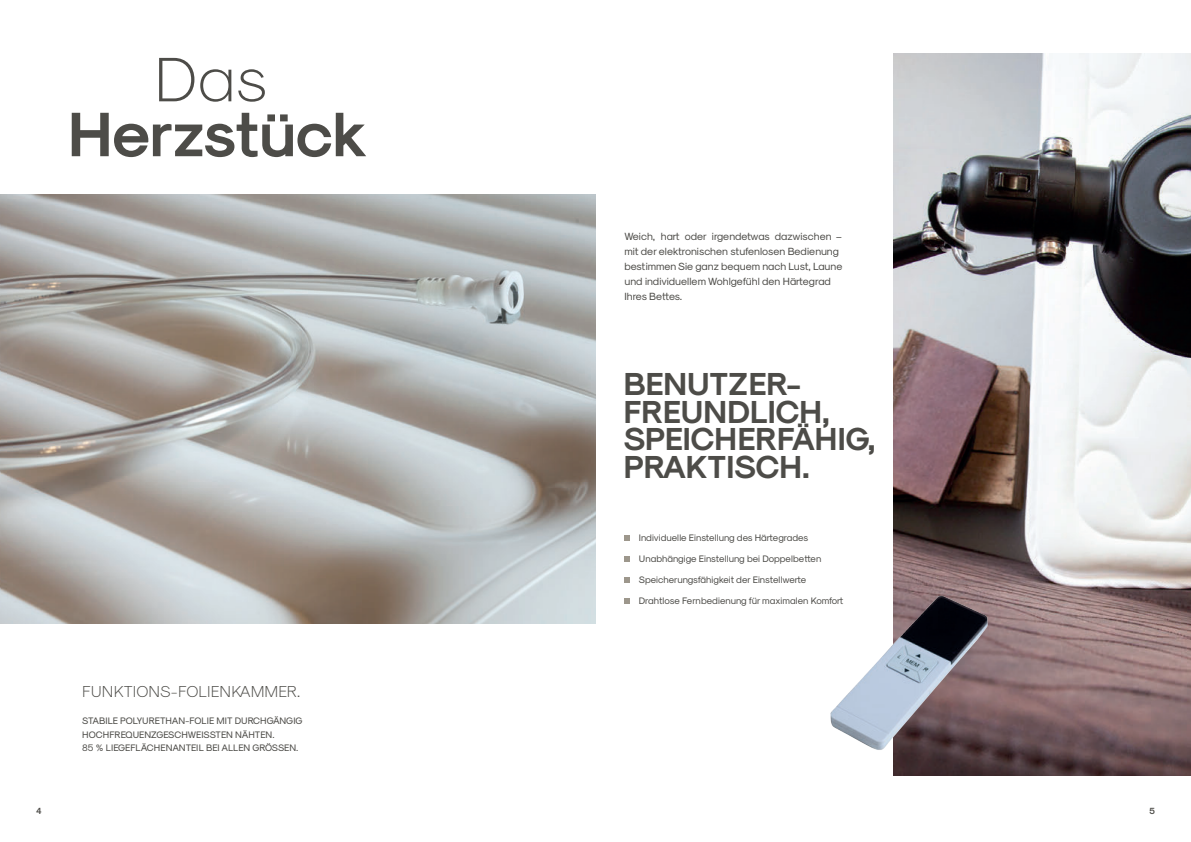
<style>
.page{position:relative;width:1191px;height:842px;background:#fff}
.page>*{position:absolute;margin:0;border:0;box-sizing:border-box;transform-origin:0 0}
.t1{font:63.3px "Sk Modernist Bold";color:#4d4c48}
.t2{font:63.3px "Sk Modernist Light";color:#4d4c48}
.t3{font:32.1px/27.8px "Sk Modernist Bold";color:#4d4c48}
.t4{font:16px "Sk Modernist Light";color:#4d4c48}
.t5{font:10.5px/15.1px "Sk Modernist Regular";color:#4d4c48}
.t6{font:9.5px/13.7px "Sk Modernist Regular";color:#4d4c48}
.t7{font:9px "Sk Modernist Bold";color:#4d4c48}
</style>
<div class="page">
<img style="left:893px;top:53px;width:298px;height:722px">
<svg style="left:624px;top:535px;width:5px;height:6px"></svg>
<svg style="left:624px;top:556px;width:5px;height:6px"></svg>
<svg style="left:624px;top:577px;width:5px;height:6px"></svg>
<svg style="left:624px;top:598px;width:5px;height:6px"></svg>
<img style="left:0;top:195px;width:595px;height:428px">
<img style="left:830px;top:583px;width:196px;height:182px">
<h1 class="t2" style="left:154px;top:41px;width:115px">Das</h1>
<h1 class="t1" style="left:68px;top:93px;width:301px">Herzstück</h1>
<h3 class="t4" style="left:82px;top:681px;width:220px">FUNKTIONS-FOLIENKAMMER.</h3>
<p class="t6" style="left:82px;top:713px;width:222px">STABILE POLYURETHAN-FOLIE MIT DURCHGÄNGIG<br>HOCHFREQUENZGESCHWEISSTEN NÄHTEN.<br>85 % LIEGEFLÄCHENANTEIL BEI ALLEN GRÖSSEN.</p>
<p class="t5" style="left:624px;top:228px;width:219px">Weich, hart oder irgendetwas dazwischen – mit der elektronischen stufenlosen Bedienung bestimmen Sie ganz bequem nach Lust, Laune und individuellem Wohlgefühl den Härtegrad Ihres Bettes.</p>
<h2 class="t3" style="left:624px;top:369px;width:253px">BENUTZER-<br>FREUNDLICH,<br>SPEICHERFÄHIG,<br>PRAKTISCH.</h2>
<p class="t6" style="left:639px;top:530px;width:171px">Individuelle Einstellung des Härtegrades</p>
<p class="t6" style="left:639px;top:551px;width:184px">Unabhängige Einstellung bei Doppelbetten</p>
<p class="t6" style="left:639px;top:572px;width:169px">Speicherungsfähigkeit der Einstellwerte</p>
<p class="t6" style="left:639px;top:593px;width:206px">Drahtlose Fernbedienung für maximalen Komfort</p>
<p class="t7" style="left:36px;top:805px;width:7px">4</p>
<p class="t7" style="left:1149px;top:805px;width:7px">5</p>
</div>
